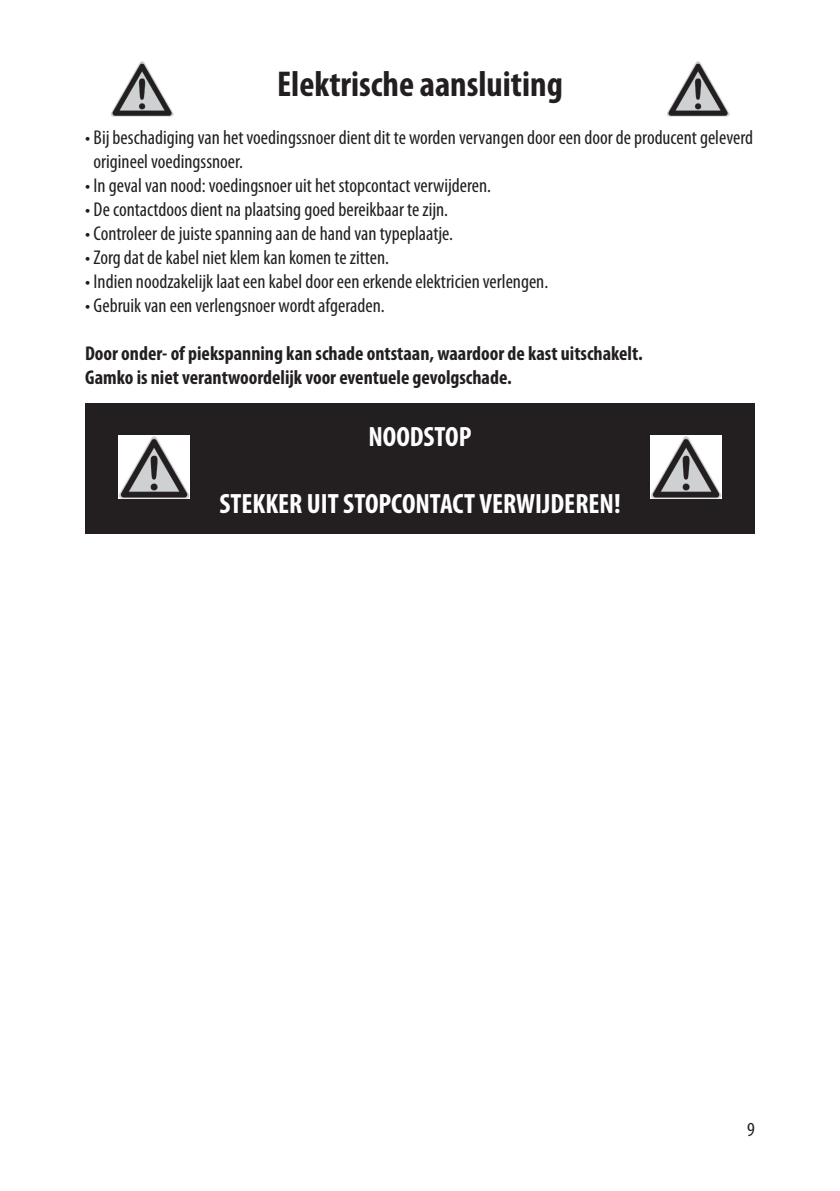
<style>
.page{position:relative;width:840px;height:1191px;background:#fff}
.page>*{position:absolute;margin:0;border:0;box-sizing:border-box;transform-origin:0 0}
.t1{font:700 condensed 36px "Myriad Pro";color:#231f20}
.t2{font:700 condensed 28px "Myriad Pro";color:#fff}
.t3{font:condensed 20px/24px "Myriad Pro";color:#231f20}
.t4{font:700 condensed 20px/24px "Myriad Pro";color:#231f20}
</style>
<div class="page">
<img style="left:111px;top:61px;width:62px;height:55px">
<img style="left:667px;top:61px;width:62px;height:55px">
<div style="left:85px;top:404px;width:669px;height:130px;background:#231f20"></div>
<img style="left:118px;top:436px;width:71px;height:63px">
<img style="left:650px;top:435px;width:71px;height:63px">
<h1 class="t1" style="left:277px;top:62px;width:287px">Elektrische aansluiting</h1>
<p class="t3" style="left:94px;top:125px;width:660px;text-indent:-8px">• Bij beschadiging van het voedingssnoer dient dit te worden vervangen door een door de producent geleverd origineel voedingssnoer.</p>
<p class="t3" style="left:85px;top:173px;width:407px">• In geval van nood: voedingsnoer uit het stopcontact verwijderen.</p>
<p class="t3" style="left:85px;top:197px;width:364px">• De contactdoos dient na plaatsing goed bereikbaar te zijn.</p>
<p class="t3" style="left:85px;top:221px;width:369px">• Controleer de juiste spanning aan de hand van typeplaatje.</p>
<p class="t3" style="left:85px;top:245px;width:305px">• Zorg dat de kabel niet klem kan komen te zitten.</p>
<p class="t3" style="left:85px;top:269px;width:464px">• Indien noodzakelijk laat een kabel door een erkende elektricien verlengen.</p>
<p class="t3" style="left:85px;top:293px;width:301px">• Gebruik van een verlengsnoer wordt afgeraden.</p>
<p class="t4" style="left:85px;top:341px;width:559px">Door onder- of piekspanning kan schade ontstaan, waardoor de kast uitschakelt.<br>Gamko is niet verantwoordelijk voor eventuele gevolgschade.</p>
<h2 class="t2" style="left:368px;top:419px;width:105px">NOODSTOP</h2>
<h2 class="t2" style="left:219px;top:486px;width:402px">STEKKER UIT STOPCONTACT VERWIJDEREN!</h2>
<p class="t3" style="left:746px;top:1116px;width:9px">9</p>
</div>
